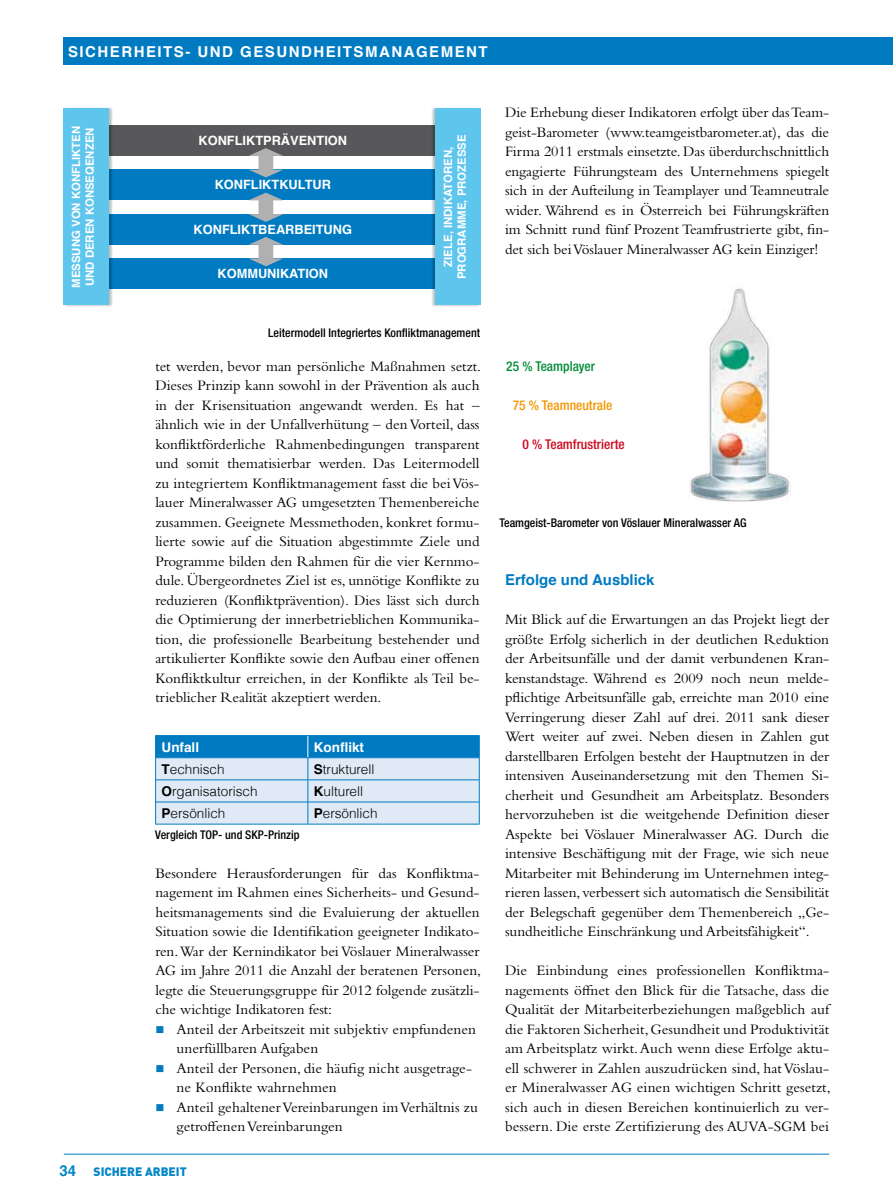
<style>
.page{position:relative;width:893px;height:1191px;background:#fff}
.page>*{position:absolute;margin:0;border:0;box-sizing:border-box;transform-origin:0 0}
.t1{font:15px/19.5px "Bembo Std";letter-spacing:.005em;color:#000;text-align:justify}
.t2{font:700 15px "Helvetica";letter-spacing:.1em;color:#fff}
.t3{font:700 15px "Helvetica";color:#007bc2}
.t4{font:300 13.5px "Helvetica";color:#000}
.t5{font:500 condensed 13.5px "Helvetica Neue LT Std";color:#cd071e}
.t6{font:500 condensed 13.5px "Helvetica Neue LT Std";color:#f39600}
.t7{font:700 13.5px "Helvetica";color:#fff}
.t8{font:500 condensed 13.5px "Helvetica Neue LT Std";color:#008c36}
.t9{font:700 12.75px "Helvetica";color:#fff}
.t10{font:500 condensed 12px "Helvetica Neue LT Std";color:#000}
.t11{font:900 12px "DIN";color:#0086c7}
.t12{font:700 11.4px/13.6px "Helvetica";color:#fff;text-align:center}
.s1{font-weight:700}
.s2{color:#007bc2}
.s3{font-family:"Helvetica";font-weight:700;font-size:15px}
</style>
<div class="page">
<hr style="left:64px;top:1153px;width:765px;height:1px;background:#007bc2">
<div style="left:64px;top:37px;width:829px;height:28px;background:#007bc2"></div>
<svg style="left:155px;top:735px;width:325px;height:89px;background:#9dc9e6"></svg>
<div style="left:84px;top:125px;width:377px;height:31px;background:#58585a"></div>
<div style="left:84px;top:170px;width:377px;height:30px;background:#007bc2"></div>
<div style="left:84px;top:214px;width:377px;height:31px;background:#007bc2"></div>
<div style="left:84px;top:258px;width:377px;height:31px;background:#007bc2"></div>
<div style="left:431px;top:107px;width:49px;height:200px;background:#000;opacity:.25"></div>
<div style="left:435px;top:109px;width:46px;height:196px;background:#5ec5ed"></div>
<div style="left:64px;top:107px;width:49px;height:200px;background:#000;opacity:.25"></div>
<div style="left:64px;top:109px;width:45px;height:196px;background:#5ec5ed"></div>
<svg style="left:248px;top:148px;width:35px;height:29px"></svg>
<svg style="left:249px;top:193px;width:34px;height:29px"></svg>
<svg style="left:249px;top:237px;width:34px;height:29px"></svg>
<img style="left:690px;top:287px;width:101px;height:214px">
<p class="t2" style="left:68px;top:40px;width:421px">SICHERHEITS- UND GESUNDHEITSMANAG EMENT</p>
<p class="t12" style="left:70px;top:288px;width:163px;text-align:left;rotate:-90deg">MESSUNG VON KONFLIKTEN<br>UND DEREN KONSEQENZEN</p>
<p class="t9" style="left:199px;top:130px;width:108px">KONFLIKTPRÄVENTI</p>
<p class="t9" style="left:328px;top:130px;width:19px">ON</p>
<p class="t9" style="left:215px;top:174px;width:118px">KONFLIKTKULTUR</p>
<p class="t9" style="left:194px;top:219px;width:158px">KONFLIKTBEARBEITUNG</p>
<p class="t9" style="left:218px;top:263px;width:112px">KOMMUNIKATION</p>
<p class="t12" style="left:441px;top:279px;width:146px;rotate:-90deg">ZIELE, INDIKATOREN,<br>PROGRAMME, PROZESSE</p>
<p class="t10" style="left:268px;top:325px;width:213px">Leitermodell Integriertes Konfliktmanagement</p>
<p class="t1" style="left:155px;top:356px;width:327px">tet werden, bevor man persönliche Maßnahmen setzt.<br>Dieses Prinzip kann sowohl in der Prävention als auch in der Krisensituation angewandt werden. Es hat – ähnlich wie in der Unfallverhütung – den Vorteil, dass konfliktförderliche Rahmenbedingungen transparent und somit thematisierbar werden. Das Leitermodell zu integriertem Konfliktmanagement fasst die bei Vös&shy;lauer Mineralwasser AG umgesetzten Themenbereiche zusammen. Geeignete Messmethoden, konkret formu&shy;lierte sowie auf die Situation abgestimmte Ziele und Programme bilden den Rahmen für die vier Kernmo&shy;dule. Übergeordnetes Ziel ist es, unnötige Konflikte zu reduzieren (Konfliktprävention). Dies lässt sich durch die Optimierung der innerbetrieblichen Kommunika&shy;tion, die professionelle Bearbeitung bestehender und artikulierter Konflikte sowie den Aufbau einer offenen Konfliktkultur erreichen, in der Konflikte als Teil be&shy;trieblicher Realität akzeptiert werden.</p>
<p class="t7" style="left:162px;top:736px;width:39px">UNFALL</p>
<p class="t7" style="left:314px;top:736px;width:52px">KONFLIKT</p>
<p class="t4" style="left:162px;top:758px;width:65px"><span class="s1">T</span>echnisch</p>
<p class="t4" style="left:314px;top:758px;width:62px"><span class="s1">S</span>trukturell</p>
<p class="t4" style="left:162px;top:780px;width:98px"><span class="s1">O</span>rganisatorisch</p>
<p class="t4" style="left:314px;top:780px;width:51px"><span class="s1">K</span>ulturell</p>
<p class="t4" style="left:162px;top:802px;width:65px"><span class="s1">P</span>ersönlich</p>
<p class="t4" style="left:314px;top:802px;width:65px"><span class="s1">P</span>ersönlich</p>
<p class="t10" style="left:155px;top:827px;width:146px">Vergleich TOP- und SKP-Prinzip</p>
<p class="t1" style="left:155px;top:863px;width:327px">Besondere Herausforderungen für das Konfliktma&shy;nagement im Rahmen eines Sicherheits- und Gesund&shy;heitsmanagements sind die Evaluierung der aktuellen Situation sowie die Identifikation geeigneter Indikato&shy;ren. War der Kernindikator bei Vöslauer Mineralwasser AG im Jahre 2011 die Anzahl der beratenen Personen, legte die Steuerungsgruppe für 2012 folgende zusätzli&shy;che wichtige Indikatoren fest:</p>
<p class="t1" style="left:177px;top:1019px;width:301px;text-indent:-21px"><span class="s2">■</span> Anteil der Arbeitszeit mit subjektiv empfundenen unerfüllbaren Aufgaben</p>
<p class="t1" style="left:177px;top:1058px;width:297px;text-indent:-21px"><span class="s2">■</span> Anteil der Personen, die häufig nicht ausgetrage&shy;ne Konflikte wahrnehmen</p>
<p class="t1" style="left:177px;top:1097px;width:303px;text-indent:-21px"><span class="s2">■</span> Anteil gehaltener Vereinbarungen im Verhältnis zu getroffenen Vereinbarungen</p>
<p class="t11" style="left:60px;top:1163px;width:129px"><span class="s3">34</span> SICHERE ARBEIT</p>
<p class="t1" style="left:505px;top:102px;width:326px">Die Erhebung dieser Indikatoren erfolgt über das Team&shy;geist-Barometer (www.teamgeistbarometer.at), das die Firma 2011 erstmals einsetzte. Das überdurchschnittlich engagierte Führungsteam des Unternehmens spiegelt sich in der Aufteilung in Teamplayer und Teamneutrale wider. Während es in Österreich bei Führungskräften im Schnitt rund fünf Prozent Teamfrustrierte gibt, fin&shy;det sich bei Vöslauer Mineralwasser AG kein Einziger!</p>
<p class="t8" style="left:506px;top:358px;width:90px">25 % Teamplayer</p>
<p class="t6" style="left:513px;top:397px;width:101px">75 % Teamneutrale</p>
<p class="t5" style="left:522px;top:436px;width:104px">0 % Teamfrustrierte</p>
<p class="t10" style="left:500px;top:515px;width:248px">Teamgeist-Barometer von Vöslauer Mineralwasser AG</p>
<p class="t3" style="left:505px;top:568px;width:151px">ERFOLGE UND AUSBLICK</p>
<p class="t1" style="left:505px;top:609px;width:326px">Mit Blick auf die Erwartungen an das Projekt liegt der größte Erfolg sicherlich in der deutlichen Reduktion der Arbeitsunfälle und der damit verbundenen Kran&shy;kenstandstage. Während es 2009 noch neun melde&shy;pflichtige Arbeitsunfälle gab, erreichte man 2010 eine Verringerung dieser Zahl auf drei. 2011 sank dieser Wert weiter auf zwei. Neben diesen in Zahlen gut darstellbaren Erfolgen besteht der Hauptnutzen in der intensiven Auseinandersetzung mit den Themen Si&shy;cherheit und Gesundheit am Arbeitsplatz. Besonders hervorzuheben ist die weitgehende Definition dieser Aspekte bei Vöslauer Mineralwasser AG. Durch die intensive Beschäftigung mit der Frage, wie sich neue Mitarbeiter mit Behinderung im Unternehmen integ&shy;rieren lassen, verbessert sich automatisch die Sensibilität der Belegschaft gegenüber dem Themenbereich „Ge&shy;sundheitliche Einschränkung und Arbeitsfähigkeit“.</p>
<p class="t1" style="left:505px;top:960px;width:327px">Die Einbindung eines professionellen Konfliktma&shy;nagements öffnet den Blick für die Tatsache, dass die Qualität der Mitarbeiterbeziehungen maßgeblich auf die Faktoren Sicherheit, Gesundheit und Produktivität am Arbeitsplatz wirkt. Auch wenn diese Erfolge aktu&shy;ell schwerer in Zahlen auszudrücken sind, hat Vöslau&shy;er Mineralwasser AG einen wichtigen Schritt gesetzt, sich auch in diesen Bereichen kontinuierlich zu ver&shy;bessern. Die erste Zertifizierung des AUVA-SGM bei</p>
</div>
